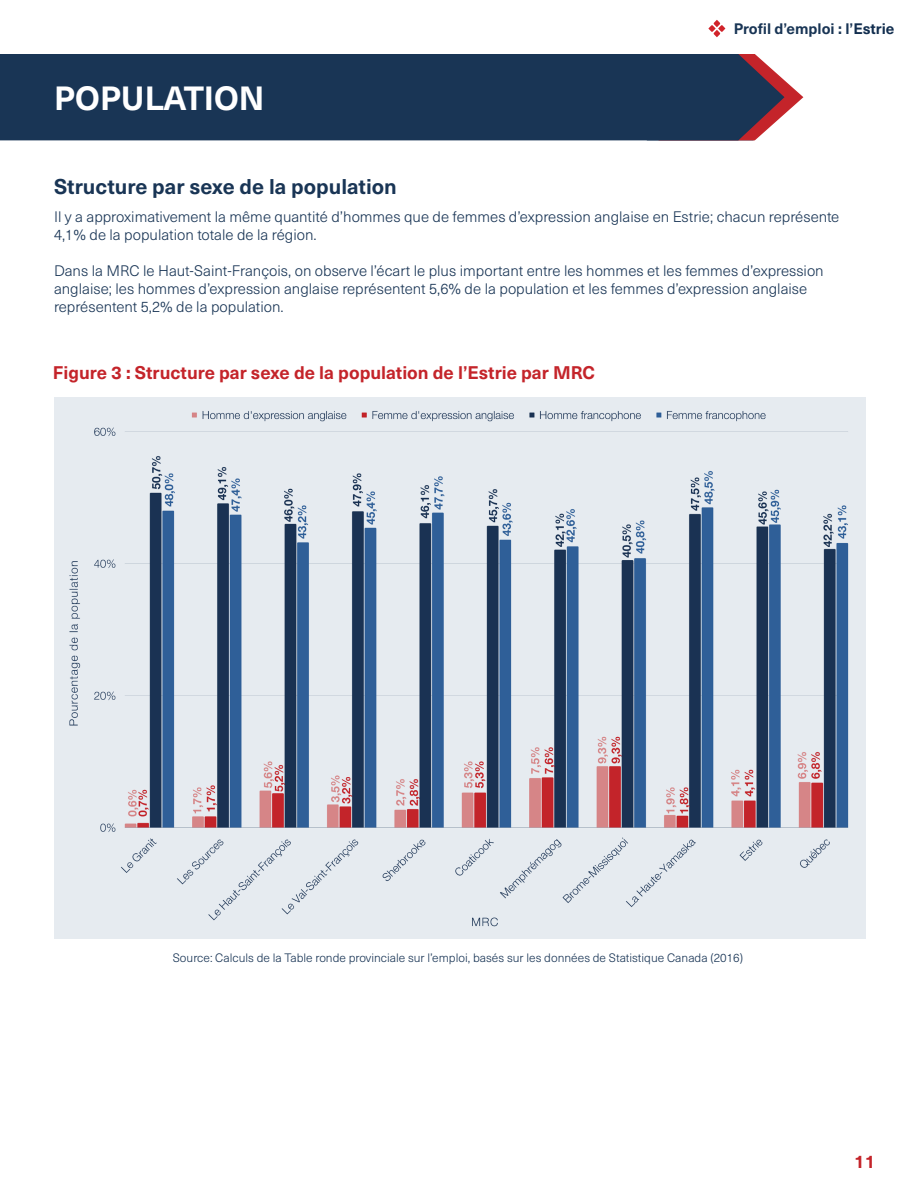
<style>
.page{position:relative;width:918px;height:1188px;background:#fff}
.page>*{position:absolute;margin:0;border:0;box-sizing:border-box;transform-origin:0 0}
.t1{font:700 33px "Neue Haas Unica W1 G";color:#fff}
.t2{font:700 21px "Neue Haas Unica W1 G";color:#193555}
.t3{font:700 18px "Neue Haas Unica W1 G";color:#c4242a}
.t4{font:300 15px/18px "Neue Haas Unica W1 G";color:#193555}
.t5{font:700 15px "Neue Haas Unica W1 G";color:#193555}
.t6{font:300 12px "Neue Haas Unica W1 G";color:#193555}
.s1{color:#122e4f}
</style>
<div class="page">
<div style="left:0;top:54px;width:754px;height:86px;background:#193555"></div>
<svg style="left:600px;top:54px;width:204px;height:87px"></svg>
<svg style="left:708px;top:20px;width:17px;height:17px"></svg>
<img style="left:54px;top:398px;width:811px;height:540px">
<p class="t1" style="left:54px;top:73px;width:212px">POPULATION</p>
<p class="t2" style="left:54px;top:171px;width:344px">Structure par sexe de la population</p>
<p class="t5" style="left:734px;top:17px;width:162px">Profil d’emploi : l’<span class="s1">Estrie</span></p>
<p class="t4" style="left:54px;top:207px;width:787px">Il y a approximativement la même quantité d’hommes que de femmes d’expression anglaise en Estrie; chacun représente<br>4,1% de la population totale de la région.</p>
<p class="t4" style="left:54px;top:261px;width:771px">Dans la MRC le Haut-Saint-François, on observe l’écart le plus important entre les hommes et les femmes d’expression anglaise; les hommes d’expression anglaise représentent 5,6% de la population et les femmes d’expression anglaise représentent 5,2% de la population.</p>
<p class="t3" style="left:53px;top:359px;width:544px">Figure 3 : Structure par sexe de la population de l’Estrie par MRC</p>
<p class="t6" style="left:173px;top:949px;width:572px">Source: Calculs de la Table ronde provinciale sur l’emploi, basés sur les données de Statistique Canada (2016)</p>
<p class="t3" style="left:854px;top:1148px;width:23px">11</p>
</div>
